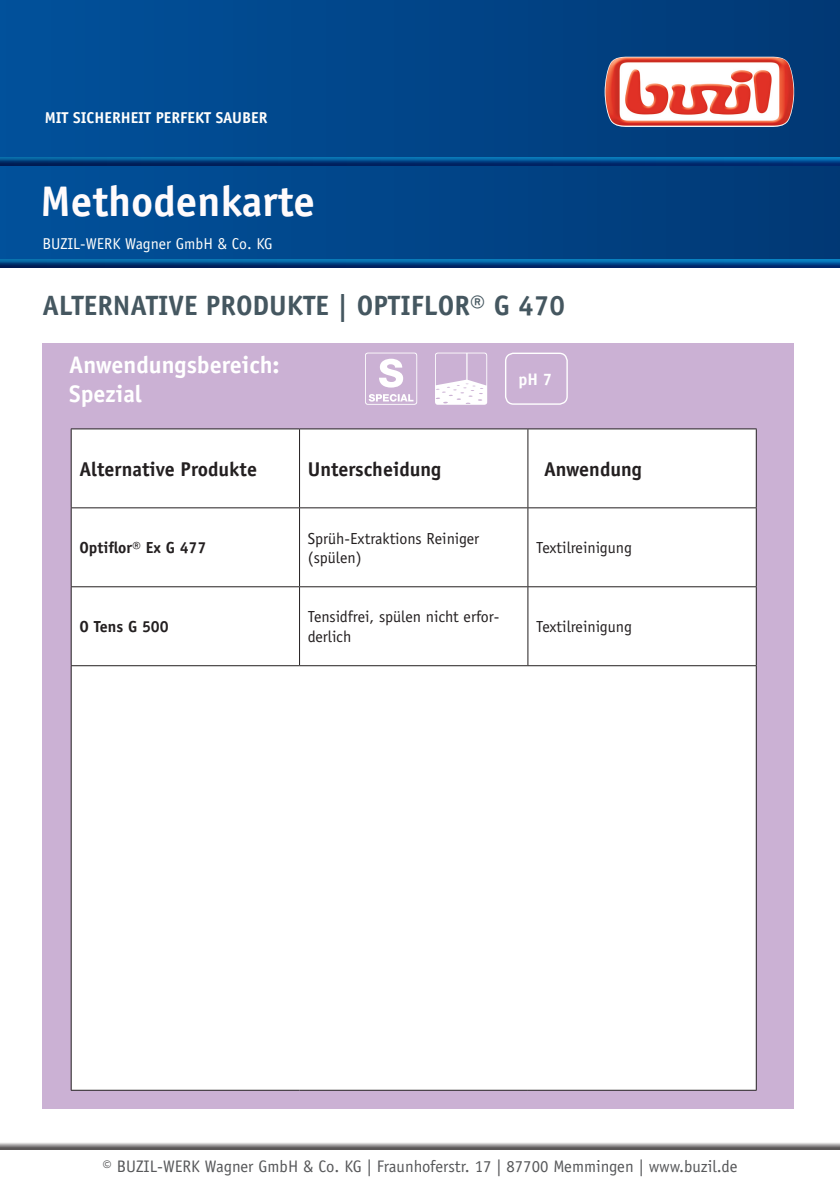
<style>
.page{position:relative;width:840px;height:1191px;background:#fff}
.page>*{position:absolute;margin:0;border:0;box-sizing:border-box;transform-origin:0 0}
.t1{font:700 42.8px "Officina Sans Std";color:#fffbfc}
.t2{font:700 28px "Officina Sans Std";color:#455760}
.t3{font:700 24px "Officina Sans Std";color:#fff}
.t4{font:700 20px "Officina Sans Std";color:#231f20}
.t5{font:16.8px "Officina Sans Std";color:#57585a}
.t6{font:700 16.8px "Officina Sans Std";color:#fff}
.t7{font:16px/19.2px "Officina Sans Std";color:#231f20}
.t8{font:700 16px "Officina Sans Std";color:#231f20}
.t9{font:15.8px "Officina Sans Std";color:#fffefc}
.t10{font:700 15.8px "Officina Sans Std";color:#fffefc}
</style>
<div class="page">
<div style="left:42px;top:343px;width:751px;height:766px;background:#cbb1d4"></div>
<div style="left:0;top:0;width:839px;height:267px;background:linear-gradient(to right,#01519b,#013975)"></div>
<div style="left:0;top:155px;width:839px;height:9px;background:#1085ba;opacity:.75"></div>
<div style="left:0;top:157px;width:839px;height:10px;background:#01519b;opacity:.75"></div>
<div style="left:0;top:258px;width:839px;height:12px;background:#01519b;opacity:.75"></div>
<div style="left:0;top:1133px;width:839px;height:20px;background:#231f20;opacity:.75"></div>
<img style="left:604px;top:57px;width:189px;height:70px">
<div style="left:72px;top:429px;width:683px;height:661px;background:#fff"></div>
<hr style="left:299px;top:429px;width:1px;height:78px;background:#231f20">
<hr style="left:527px;top:429px;width:1px;height:78px;background:#231f20">
<hr style="left:755px;top:429px;width:1px;height:78px;background:#231f20">
<hr style="left:299px;top:508px;width:1px;height:78px;background:#231f20">
<hr style="left:527px;top:508px;width:1px;height:78px;background:#231f20">
<hr style="left:755px;top:508px;width:1px;height:78px;background:#231f20">
<hr style="left:299px;top:587px;width:1px;height:78px;background:#231f20">
<hr style="left:527px;top:587px;width:1px;height:78px;background:#231f20">
<hr style="left:755px;top:587px;width:1px;height:78px;background:#231f20">
<hr style="left:755px;top:666px;width:1px;height:424px;background:#231f20">
<hr style="left:71px;top:428px;width:228px;height:1px;background:#231f20">
<hr style="left:71px;top:429px;width:1px;height:78px;background:#231f20">
<hr style="left:299px;top:428px;width:228px;height:1px;background:#231f20">
<hr style="left:527px;top:428px;width:229px;height:1px;background:#231f20">
<hr style="left:71px;top:507px;width:228px;height:1px;background:#231f20">
<hr style="left:71px;top:508px;width:1px;height:78px;background:#231f20">
<hr style="left:299px;top:507px;width:228px;height:1px;background:#231f20">
<hr style="left:527px;top:507px;width:229px;height:1px;background:#231f20">
<hr style="left:71px;top:586px;width:228px;height:1px;background:#231f20">
<hr style="left:71px;top:587px;width:1px;height:78px;background:#231f20">
<hr style="left:299px;top:586px;width:228px;height:1px;background:#231f20">
<hr style="left:527px;top:586px;width:229px;height:1px;background:#231f20">
<hr style="left:71px;top:665px;width:228px;height:1px;background:#231f20">
<hr style="left:71px;top:666px;width:1px;height:424px;background:#231f20">
<hr style="left:299px;top:665px;width:228px;height:1px;background:#231f20">
<hr style="left:527px;top:665px;width:229px;height:1px;background:#231f20">
<hr style="left:71px;top:1090px;width:228px;height:1px;background:#231f20">
<hr style="left:299px;top:1090px;width:228px;height:1px;background:#231f20">
<hr style="left:527px;top:1090px;width:229px;height:1px;background:#231f20">
<div style="left:504px;top:352px;width:63px;height:53px;border:1px solid #fff;border-radius:8px"></div>
<svg style="left:365px;top:352px;width:52px;height:53px"></svg>
<svg style="left:435px;top:352px;width:52px;height:53px"></svg>
<p class="t10" style="left:45px;top:108px;width:224px">MIT SICHERHEIT PERFEKT SAUBER</p>
<h1 class="t1" style="left:41px;top:175px;width:276px">Methodenkarte</h1>
<p class="t9" style="left:42px;top:234px;width:232px">BUZIL-WERK Wagner GmbH &amp; Co. KG</p>
<p class="t2" style="left:42px;top:288px;width:524px">ALTERNATIVE PRODUKTE | OPTIFLOR® G 470</p>
<p class="t3" style="left:69px;top:350px;width:212px">Anwendungsbereich:</p>
<p class="t3" style="left:69px;top:379px;width:74px">Spezial</p>
<p class="t6" style="left:518px;top:368px;width:35px">pH 7</p>
<p class="t4" style="left:79px;top:456px;width:179px">Alternative Produkte</p>
<p class="t4" style="left:307px;top:456px;width:135px">Unterscheidung</p>
<p class="t4" style="left:543px;top:456px;width:99px">Anwendung</p>
<p class="t8" style="left:79px;top:537px;width:128px">Optiflor® Ex G 477</p>
<p class="t7" style="left:307px;top:528px;width:173px">Sprüh-Extraktions Reiniger (spülen)</p>
<p class="t7" style="left:536px;top:538px;width:97px">Textilreinigung</p>
<p class="t8" style="left:79px;top:616px;width:91px">O Tens G 500</p>
<p class="t7" style="left:307px;top:607px;width:193px">Tensidfrei, spülen nicht erfor&shy;derlich</p>
<p class="t7" style="left:536px;top:617px;width:97px">Textilreinigung</p>
<p class="t5" style="left:102px;top:1156px;width:636px">© BUZIL-WERK Wagner GmbH &amp; Co. KG | Fraunhoferstr. 17 | 87700 Memmingen | www.buzil.de</p>
</div>
